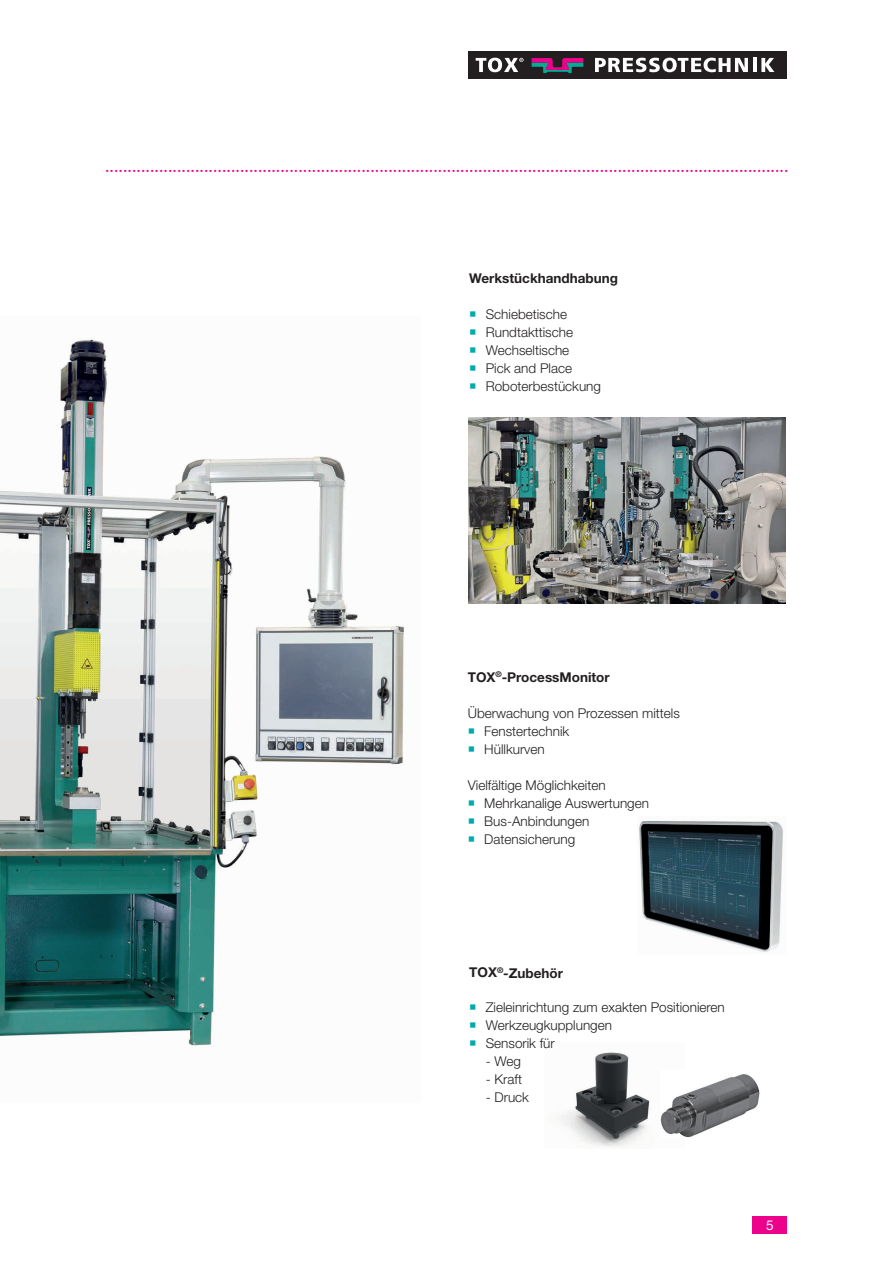
<style>
.page{position:relative;width:893px;height:1263px;background:#fff}
.page>*{position:absolute;margin:0;border:0;box-sizing:border-box;transform-origin:0 0}
.t1{font:20.25px "Times New Roman";color:#ed028c}
.t2{font:300 13.5px "Helvetica Neue LT Std";color:#231f20}
.t3{font:700 13.5px "Helvetica Neue LT Std";color:#231f20}
.t4{font:13.5px "Helvetica Neue LT Pro";color:#fff}
.s1{color:#00aaad}
</style>
<div class="page">
<div style="left:468px;top:51px;width:319px;height:28px;background:#231f20"></div>
<svg style="left:476px;top:58px;width:48px;height:14px"></svg>
<svg style="left:595px;top:58px;width:153px;height:14px"></svg>
<hr style="left:753px;top:58px;width:3px;height:14px;background:#fff">
<svg style="left:761px;top:58px;width:13px;height:14px"></svg>
<svg style="left:532px;top:58px;width:51px;height:15px"></svg>
<div style="left:753px;top:1216px;width:34px;height:17px;background:#ed028c"></div>
<img style="left:468px;top:417px;width:317px;height:187px">
<img style="left:561px;top:1052px;width:100px;height:95px">
<img style="left:661px;top:1074px;width:99px;height:63px">
<img style="left:0;top:339px;width:405px;height:707px">
<img style="left:639px;top:820px;width:144px;height:132px">
<h1 class="t1" style="left:105px;top:151px;width:685px">........................................................................................................................................................</h1>
<p class="t3" style="left:469px;top:270px;width:150px">Werkstückhandhabung</p>
<p class="t2" style="left:469px;top:306px;width:99px"><span class="s1">○</span> Schiebetische</p>
<p class="t2" style="left:469px;top:324px;width:105px"><span class="s1">○</span> Rundtakttische</p>
<p class="t2" style="left:469px;top:342px;width:102px"><span class="s1">○</span> Wechseltische</p>
<p class="t2" style="left:469px;top:360px;width:104px"><span class="s1">○</span> Pick and Place</p>
<p class="t2" style="left:469px;top:378px;width:133px"><span class="s1">○</span> Roboterbestückung</p>
<p class="t3" style="left:468px;top:668px;width:144px">TOX<sup>®</sup>-ProcessMonitor</p>
<p class="t2" style="left:468px;top:704px;width:214px">Überwachung von Prozessen mittels</p>
<p class="t2" style="left:468px;top:722px;width:103px"><span class="s1">○</span> Fenstertechnik</p>
<p class="t2" style="left:468px;top:740px;width:79px"><span class="s1">○</span> Hüllkurven</p>
<p class="t2" style="left:468px;top:776px;width:139px">Vielfältige Möglichkeiten</p>
<p class="t2" style="left:468px;top:794px;width:183px"><span class="s1">○</span> Mehrkanalige Auswertungen</p>
<p class="t2" style="left:468px;top:812px;width:123px"><span class="s1">○</span> Bus-Anbindungen</p>
<p class="t2" style="left:468px;top:830px;width:109px"><span class="s1">○</span> Datensicherung</p>
<p class="t3" style="left:469px;top:964px;width:95px">TOX<sup>®</sup>-Zubehör</p>
<p class="t2" style="left:469px;top:999px;width:257px"><span class="s1">○</span> Zieleinrichtung zum exakten Positionieren</p>
<p class="t2" style="left:469px;top:1017px;width:144px"><span class="s1">○</span> Werkzeugkupplungen</p>
<p class="t2" style="left:469px;top:1035px;width:87px"><span class="s1">○</span> Sensorik für</p>
<p class="t2" style="left:486px;top:1053px;width:37px">- Weg</p>
<p class="t2" style="left:486px;top:1071px;width:38px">- Kraft</p>
<p class="t2" style="left:486px;top:1089px;width:45px">- Druck</p>
<p class="t4" style="left:766px;top:1217px;width:9px">5</p>
</div>
